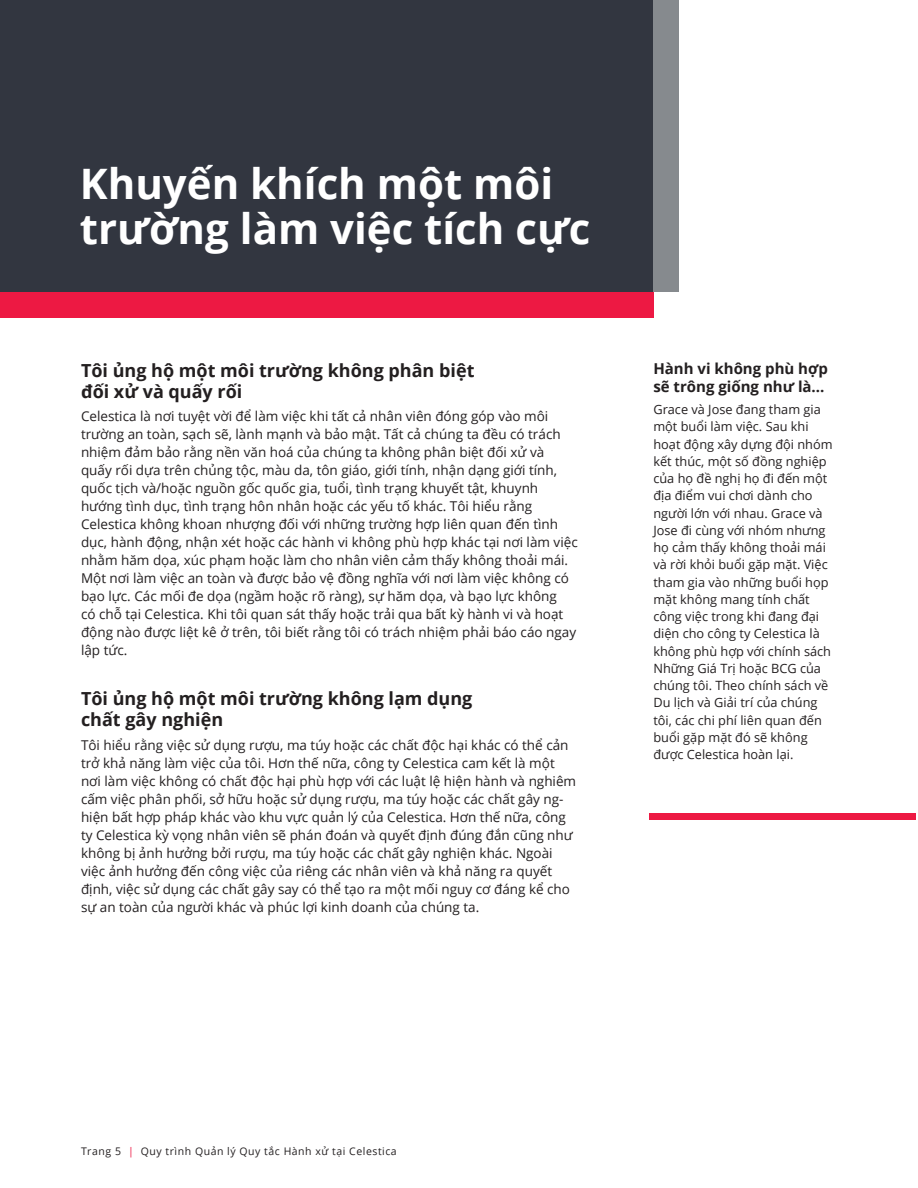
<style>
.page{position:relative;width:918px;height:1188px;background:#fff}
.page>*{position:absolute;margin:0;border:0;box-sizing:border-box;transform-origin:0 0}
.section_main_headi{font:700 42px/45px "Open Sans";color:#fff}
.body_heads{font:700 18px/21px "Open Sans";color:#231f20}
.sidebar_head{font:700 15px/18px "Open Sans";color:#231f20}
.body{font:13.5px/18px "Open Sans";color:#231f20}
.side_bar_body{font:12.75px/17.2px "Open Sans";color:#231f20}
.t1{font:10.5px "Open Sans";letter-spacing:.05em;color:#231f20}
.s1{color:#ed1943}
</style>
<div class="page">
<div style="left:0;top:0;width:653px;height:292px;background:#323640"></div>
<div style="left:0;top:292px;width:653px;height:26px;background:#ed1943"></div>
<div style="left:653px;top:0;width:26px;height:292px;background:#868a8e"></div>
<div style="left:650px;top:813px;width:266px;height:7px;background:#ed1943"></div>
<p class="section_main_headi" style="left:80px;top:160px;width:512px">Khuyến khích một môi trường làm việc tích cực</p>
<p class="body_heads" style="left:81px;top:359px;width:395px">Tôi ủng hộ một môi trường không phân biệt đối xử và quấy rối</p>
<p class="body" style="left:81px;top:407px;width:498px">Celestica là nơi tuyệt vời để làm việc khi tất cả nhân viên đóng góp vào môi trường an toàn, sạch sẽ, lành mạnh và bảo mật. Tất cả chúng ta đều có trách nhiệm đảm bảo rằng nền văn hoá của chúng ta không phân biệt đối xử và quấy rối dựa trên chủng tộc, màu da, tôn giáo, giới tính, nhận dạng giới tính, quốc tịch và/hoặc nguồn gốc quốc gia, tuổi, tình trạng khuyết tật, khuynh hướng tình dục, tình trạng hôn nhân hoặc các yếu tố khác. Tôi hiểu rằng Celestica không khoan nhượng đối với những trường hợp liên quan đến tình dục, hành động, nhận xét hoặc các hành vi không phù hợp khác tại nơi làm việc nhằm hăm dọa, xúc phạm hoặc làm cho nhân viên cảm thấy không thoải mái.<br>Một nơi làm việc an toàn và được bảo vệ đồng nghĩa với nơi làm việc không có bạo lực. Các mối đe dọa (ngầm hoặc rõ ràng), sự hăm dọa, và bạo lực không<br>có chỗ tại Celestica. Khi tôi quan sát thấy hoặc trải qua bất kỳ hành vi và hoạt động nào được liệt kê ở trên, tôi biết rằng tôi có trách nhiệm phải báo cáo ngay lập tức.</p>
<p class="body_heads" style="left:81px;top:688px;width:393px">Tôi ủng hộ một môi trường không lạm dụng chất gây nghiện</p>
<p class="body" style="left:81px;top:735px;width:497px">Tôi hiểu rằng việc sử dụng rượu, ma túy hoặc các chất độc hại khác có thể cản trở khả năng làm việc của tôi. Hơn thế nữa, công ty Celestica cam kết là một nơi làm việc không có chất độc hại phù hợp với các luật lệ hiện hành và nghiêm cấm việc phân phối, sở hữu hoặc sử dụng rượu, ma túy hoặc các chất gây ng&shy;hiện bất hợp pháp khác vào khu vực quản lý của Celestica. Hơn thế nữa, công ty Celestica kỳ vọng nhân viên sẽ phán đoán và quyết định đúng đắn cũng như không bị ảnh hưởng bởi rượu, ma túy hoặc các chất gây nghiện khác. Ngoài việc ảnh hưởng đến công việc của riêng các nhân viên và khả năng ra quyết định, việc sử dụng các chất gây say có thể tạo ra một mối nguy cơ đáng kể cho sự an toàn của người khác và phúc lợi kinh doanh của chúng ta.</p>
<p class="sidebar_head" style="left:653px;top:360px;width:176px">Hành vi không phù hợp sẽ trông giống như là...</p>
<p class="side_bar_body" style="left:653px;top:401px;width:181px">Grace và Jose đang tham gia một buổi làm việc. Sau khi hoạt động xây dựng đội nhóm kết thúc, một số đồng nghiệp của họ đề nghị họ đi đến một địa điểm vui chơi dành cho người lớn với nhau. Grace và<br>Jose đi cùng với nhóm nhưng họ cảm thấy không thoải mái và rời khỏi buổi gặp mặt. Việc tham gia vào những buổi họp mặt không mang tính chất công việc trong khi đang đại diện cho công ty Celestica là không phù hợp với chính sách<br>Những Giá Trị hoặc BCG của chúng tôi. Theo chính sách về<br>Du lịch và Giải trí của chúng tôi, các chi phí liên quan đến buổi gặp mặt đó sẽ không được Celestica hoàn lại.</p>
<p class="t1" style="left:81px;top:1144px;width:317px">Trang 5 <span class="s1">|</span> Quy trình Quản lý Quy tắc Hành xử tại Celestica</p>
</div>
